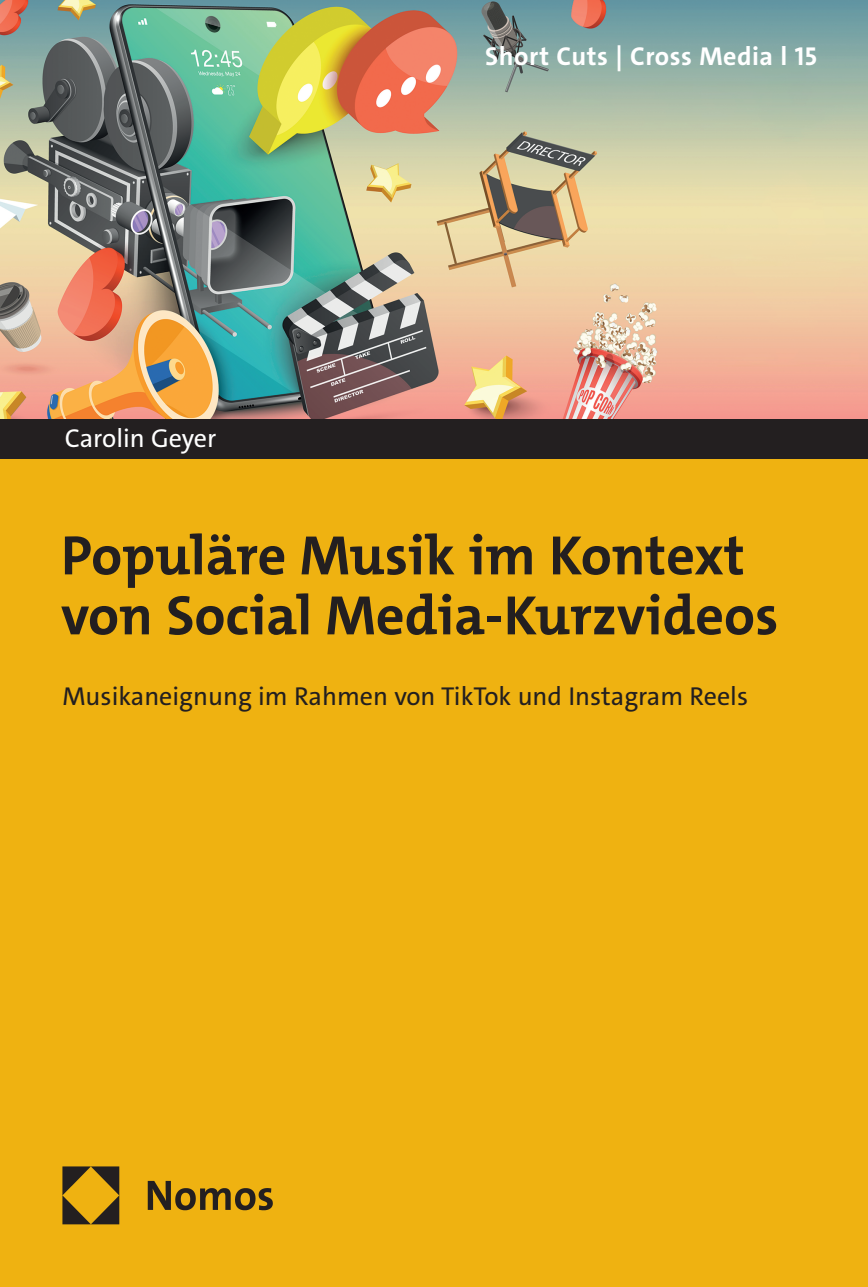
<style>
.page{position:relative;width:868px;height:1287px;background:#fff}
.page>*{position:absolute;margin:0;border:0;box-sizing:border-box;transform-origin:0 0}
.t1{font:700 56px/60px "The Mix C5";color:#231f20}
.t2{font:26px "The Sans C5";color:#231f20}
.t3{font:700 26px "The Sans C5";letter-spacing:.02em;color:#fff}
.t4{font:26px "The Sans C5";color:#fff}
</style>
<div class="page">
<img style="left:0;top:0;width:867px;height:420px">
<div style="left:0;top:459px;width:867px;height:828px;background:#efb211"></div>
<div style="left:0;top:420px;width:867px;height:39px;background:#231f20"></div>
<img style="left:62px;top:1167px;width:211px;height:58px">
<p class="t4" style="left:65px;top:422px;width:153px">Carolin Geyer</p>
<p class="t3" style="left:485px;top:39px;width:333px">Short Cuts | Cross Media l 15</p>
<h1 class="t1" style="left:61px;top:526px;width:718px">Populäre Musik im Kontext von Social Media-Kurzvideos</h1>
<p class="t2" style="left:62px;top:680px;width:687px">Musikaneignung im Rahmen von TikTok und Instagram Reels</p>
</div>
